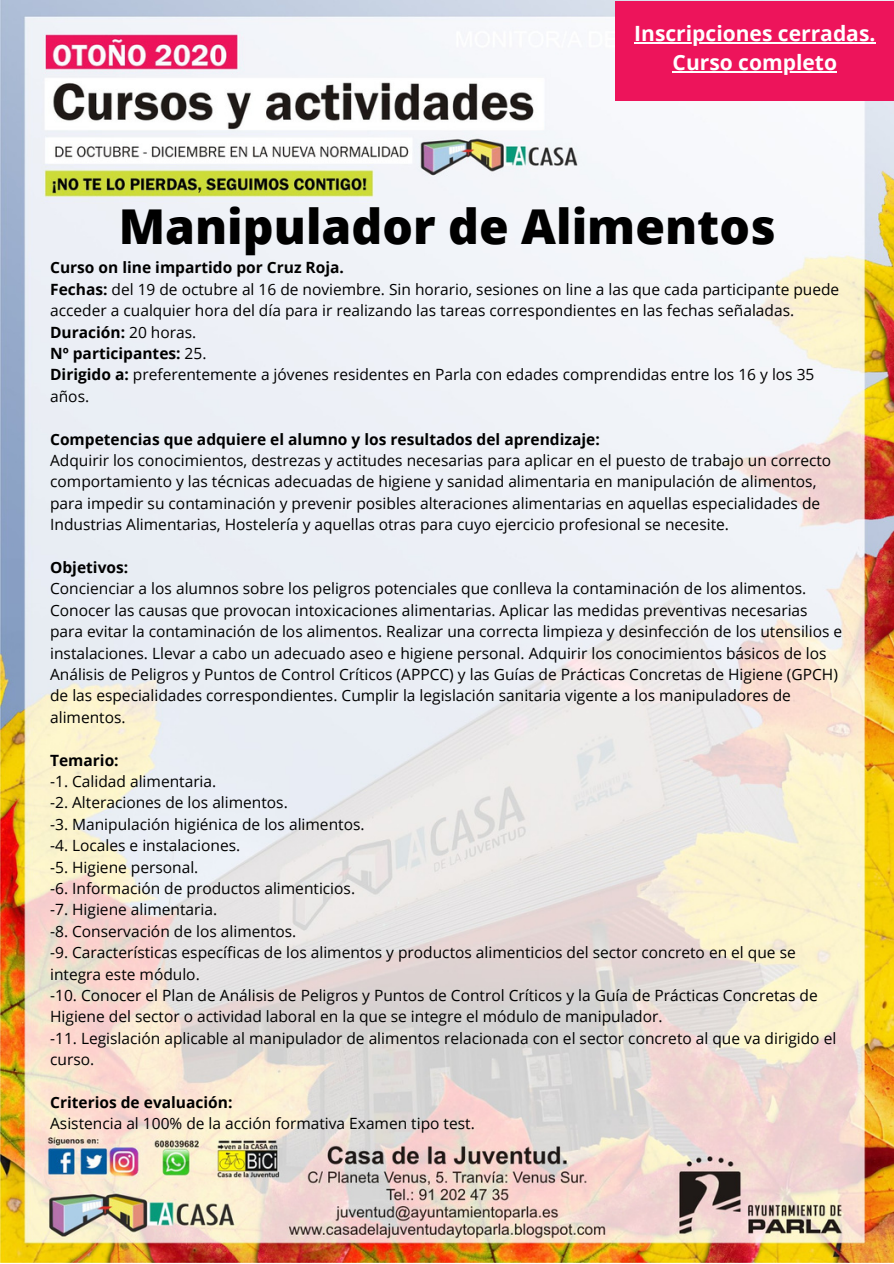
<style>
.page{position:relative;width:894px;height:1264px;background:#fff}
.page>*{position:absolute;margin:0;border:0;box-sizing:border-box;transform-origin:0 0}
.t1{font:800 48px "Open Sans";color:#000}
.t2{font:700 21px/29.2px "Open Sans";color:#fff;text-align:center}
.t3{font:15.45px/21.5px "Open Sans";color:#000}
.t4{font:700 15.45px "Open Sans";color:#000}
.s1{font-weight:700}
</style>
<div class="page">
<img style="left:0;top:0;width:893px;height:1262px">
<div style="left:615px;top:1px;width:278px;height:100px;background:#ed145b"></div>
<hr style="left:634px;top:42px;width:241px;height:1px;background:#fff">
<hr style="left:672px;top:72px;width:164px;height:1px;background:#fff">
<h2 class="t2" style="left:634px;top:18px;width:242px">Inscripciones cerradas.<br>Curso completo</h2>
<h1 class="t1" style="left:119px;top:192px;width:658px">Manipulador de Alimentos</h1>
<p class="t3" style="left:50px;top:256px;width:790px"><span class="s1">Curso on line impartido por Cruz Roja.<br>Fechas:</span> del 19 de octubre al 16 de noviembre. Sin horario, sesiones on line a las que cada participante puede acceder a cualquier hora del día para ir realizando las tareas correspondientes en las fechas señaladas.<br><span class="s1">Duración:</span> 20 horas.<br><span class="s1">Nº participantes:</span> 25.<br><span class="s1">Dirigido a:</span> preferentemente a jóvenes residentes en Parla con edades comprendidas entre los 16 y los 35 años.</p>
<p class="t4" style="left:50px;top:428px;width:551px">Competencias que adquiere el alumno y los resultados del aprendizaje:</p>
<p class="t3" style="left:50px;top:449px;width:782px">Adquirir los conocimientos, destrezas y actitudes necesarias para aplicar en el puesto de trabajo un correcto comportamiento y las técnicas adecuadas de higiene y sanidad alimentaria en manipulación de alimentos, para impedir su contaminación y prevenir posibles alteraciones alimentarias en aquellas especialidades de Industrias Alimentarias, Hostelería y aquellas otras para cuyo ejercicio profesional se necesite.</p>
<p class="t4" style="left:50px;top:556px;width:80px">Objetivos:</p>
<p class="t3" style="left:50px;top:577px;width:793px">Concienciar a los alumnos sobre los peligros potenciales que conlleva la contaminación de los alimentos.<br>Conocer las causas que provocan intoxicaciones alimentarias. Aplicar las medidas preventivas necesarias para evitar la contaminación de los alimentos. Realizar una correcta limpieza y desinfección de los utensilios e instalaciones. Llevar a cabo un adecuado aseo e higiene personal. Adquirir los conocimientos básicos de los Análisis de Peligros y Puntos de Control Críticos (APPCC) y las Guías de Prácticas Concretas de Higiene (GPCH) de las especialidades correspondientes. Cumplir la legislación sanitaria vigente a los manipuladores de alimentos.</p>
<p class="t4" style="left:50px;top:749px;width:70px">Temario:</p>
<p class="t3" style="left:50px;top:770px;width:787px">-1. Calidad alimentaria.<br>-2. Alteraciones de los alimentos.<br>-3. Manipulación higiénica de los alimentos.<br>-4. Locales e instalaciones.<br>-5. Higiene personal.<br>-6. Información de productos alimenticios.<br>-7. Higiene alimentaria.<br>-8. Conservación de los alimentos.<br>-9. Características específicas de los alimentos y productos alimenticios del sector concreto en el que se integra este módulo.<br>-10. Conocer el Plan de Análisis de Peligros y Puntos de Control Críticos y la Guía de Prácticas Concretas de Higiene del sector o actividad laboral en la que se integre el módulo de manipulador.<br>-11. Legislación aplicable al manipulador de alimentos relacionada con el sector concreto al que va dirigido el curso.</p>
<p class="t4" style="left:50px;top:1091px;width:184px">Criterios de evaluación:</p>
<p class="t3" style="left:50px;top:1112px;width:426px">Asistencia al 100% de la acción formativa Examen tipo test.</p>
</div>
